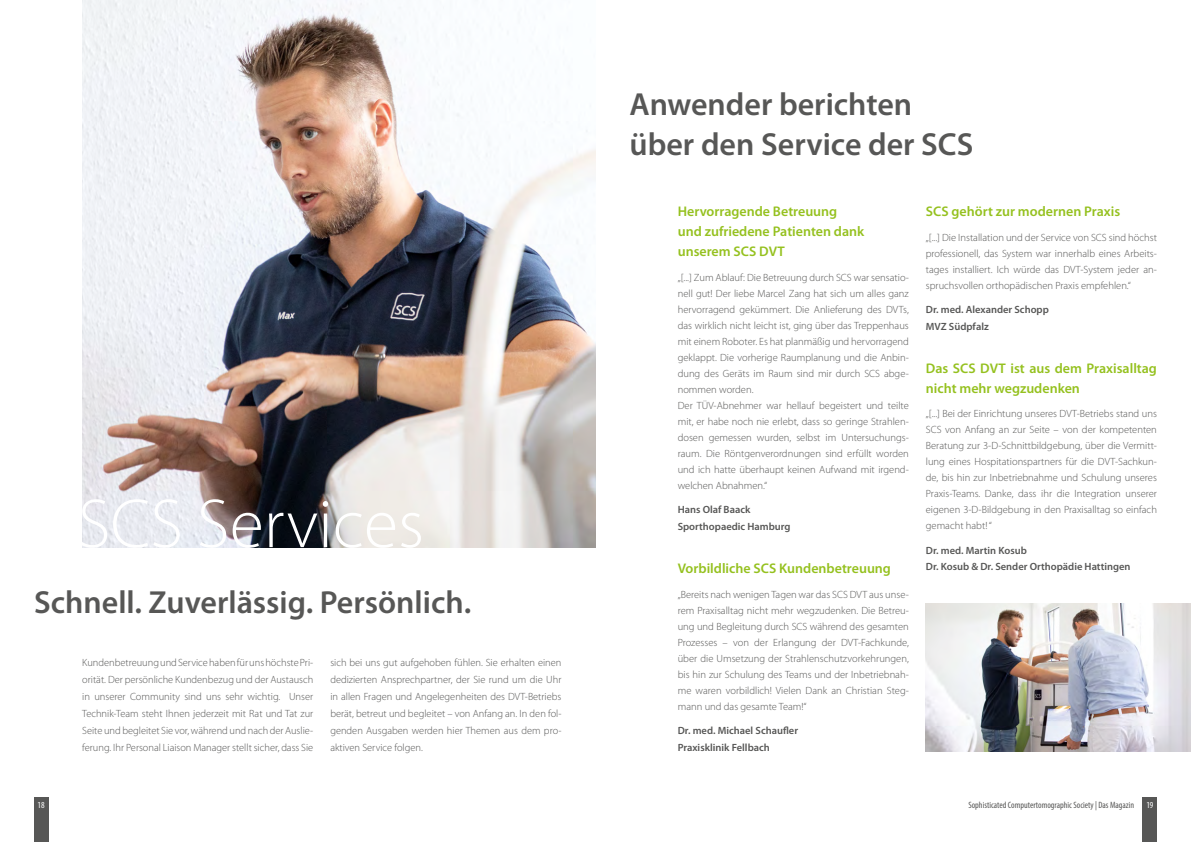
<style>
.page{position:relative;width:1191px;height:842px;background:#fff}
.page>*{position:absolute;margin:0;border:0;box-sizing:border-box;transform-origin:0 0}
.t1{font:300 70px "Myriad Pro";color:#fff}
.t2{font:600 32px/40px "Myriad Pro";color:#575756}
.t3{font:600 14px/20px "Myriad Pro";color:#95c11f}
.t4{font:300 10.5px/16px "Myriad Pro";color:#575756;text-align:justify}
.t5{font:600 10.5px/17px "Myriad Pro";color:#575756}
.t6{font:condensed 9.2px "Myriad Pro";color:#575756}
.t7{font:condensed 9.2px "Myriad Pro";color:#fff}
</style>
<div class="page">
<img style="left:82px;top:0;width:513px;height:547px">
<img style="left:926px;top:604px;width:265px;height:147px">
<div style="left:1142px;top:797px;width:15px;height:45px;background:#575756"></div>
<div style="left:34px;top:797px;width:14px;height:45px;background:#575756"></div>
<h1 class="t1" style="left:78px;top:485px;width:348px">SCS Services</h1>
<h2 class="t2" style="left:34px;top:581px;width:439px">Schnell. Zuverlässig. Persönlich.</h2>
<p class="t4" style="left:82px;top:654px;width:233px;line-height:17px">Kundenbetreuung und Service haben für uns höchste Pri&shy;orität. Der persönliche Kundenbezug und der Austausch in unserer Community sind uns sehr wichtig. Unser Technik-Team steht Ihnen jederzeit mit Rat und Tat zur Seite und begleitet Sie vor, während und nach der Auslie&shy;ferung. Ihr Personal Liaison Manager stellt sicher, dass Sie</p>
<p class="t4" style="left:330px;top:654px;width:233px;line-height:17px">sich bei uns gut aufgehoben fühlen. Sie erhalten einen dedizierten Ansprechpartner, der Sie rund um die Uhr in allen Fragen und Angelegenheiten des DVT-Betriebs berät, betreut und begleitet – von Anfang an. In den fol&shy;genden Ausgaben werden hier Themen aus dem pro&shy;aktiven Service folgen.</p>
<h2 class="t2" style="left:629px;top:83px;width:345px">Anwender berichten über den Service der SCS</h2>
<h3 class="t3" style="left:677px;top:201px;width:188px">Hervorragende Betreuung und zufriedene Patienten dank unserem SCS DVT</h3>
<p class="t4" style="left:677px;top:269px;width:233px;text-align:left">„[...] Zum Ablauf: Die Betreuung durch SCS war sensatio&shy;nell gut! Der liebe Marcel Zang hat sich um alles ganz hervorragend gekümmert. Die Anlieferung des DVTs, das wirklich nicht leicht ist, ging über das Treppenhaus mit einem Roboter. Es hat planmäßig und hervorragend geklappt. Die vorherige Raumplanung und die Anbin&shy;dung des Geräts im Raum sind mir durch SCS abge&shy;nommen worden.<br>Der TÜV-Abnehmer war hellauf begeistert und teilte mit, er habe noch nie erlebt, dass so geringe Strahlen&shy;dosen gemessen wurden, selbst im Untersuchungs&shy;raum. Die Röntgenverordnungen sind erfüllt worden und ich hatte überhaupt keinen Aufwand mit irgend&shy;welchen Abnahmen.“</p>
<p class="t5" style="left:677px;top:501px;width:114px">Hans Olaf Baack<br>Sporthopaedic Hamburg</p>
<h3 class="t3" style="left:677px;top:558px;width:215px">Vorbildliche SCS Kundenbetreuung</h3>
<p class="t4" style="left:677px;top:586px;width:233px">„Bereits nach wenigen Tagen war das SCS DVT aus unse&shy;rem Praxisalltag nicht mehr wegzudenken. Die Betreu&shy;ung und Begleitung durch SCS während des gesamten Prozesses – von der Erlangung der DVT-Fachkunde, über die Umsetzung der Strahlenschutzvorkehrungen, bis hin zur Schulung des Teams und der Inbetriebnah&shy;me waren vorbildlich! Vielen Dank an Christian Steg&shy;mann und das gesamte Team!“</p>
<p class="t5" style="left:677px;top:722px;width:122px">Dr. med. Michael Schaufler<br>Praxisklinik Fellbach</p>
<h3 class="t3" style="left:926px;top:201px;width:196px">SCS gehört zur modernen Praxis</h3>
<p class="t4" style="left:926px;top:229px;width:233px">„[...] Die Installation und der Service von SCS sind höchst professionell, das System war innerhalb eines Arbeits&shy;tages installiert. Ich würde das DVT-System jeder an&shy;spruchsvollen orthopädischen Praxis empfehlen.“</p>
<p class="t5" style="left:926px;top:301px;width:124px">Dr. med. Alexander Schopp<br>MVZ Südpfalz</p>
<h3 class="t3" style="left:926px;top:358px;width:233px">Das SCS DVT ist aus dem Praxisalltag nicht mehr wegzudenken</h3>
<p class="t4" style="left:926px;top:406px;width:233px">„[...] Bei der Einrichtung unseres DVT-Betriebs stand uns SCS von Anfang an zur Seite – von der kompetenten Beratung zur 3-D-Schnittbildgebung, über die Vermitt&shy;lung eines Hospitationspartners für die DVT-Sachkun&shy;de, bis hin zur Inbetriebnahme und Schulung unseres Praxis-Teams. Danke, dass ihr die Integration unserer eigenen 3-D-Bildgebung in den Praxisalltag so einfach gemacht habt! “</p>
<p class="t5" style="left:926px;top:542px;width:206px;line-height:16px">Dr. med. Martin Kosub<br>Dr. Kosub &amp; Dr. Sender Orthopädie Hattingen</p>
<p class="t7" style="left:38px;top:799px;width:9px">18</p>
<p class="t6" style="left:968px;top:799px;width:167px">Sophisticated Computertomographic Society | Das Magazin</p>
<p class="t7" style="left:1146px;top:799px;width:9px">19</p>
</div>
